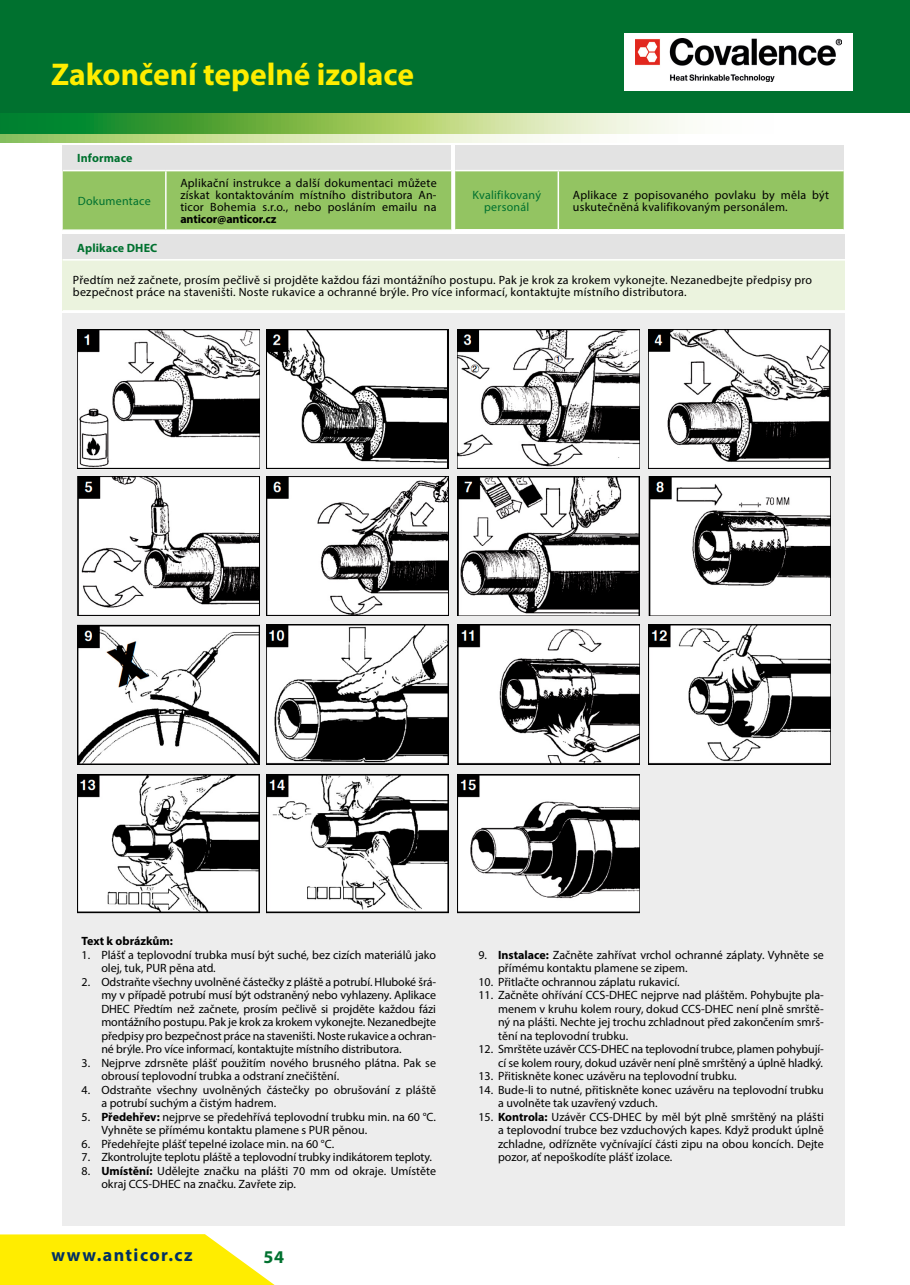
<style>
.page{position:relative;width:910px;height:1285px;background:#fff}
.page>*{position:absolute;margin:0;border:0;box-sizing:border-box;transform-origin:0 0}
.t1{font:700 31.5px "Myriad Pro";color:#ffed00}
.t2{font:700 18px "Myriad Pro";letter-spacing:.08em;color:#003063}
.t3{font:700 18px "Myriad Pro";color:#00712f}
.t4{font:12px/13.5px "Myriad Pro";color:#000}
.t5{font:12px/12px "Myriad Pro";letter-spacing:.02em;color:#000}
.t6{font:12px/12px "Myriad Pro";letter-spacing:.02em;color:#00712f;text-align:center}
.t7{font:700 12px "Myriad Pro";letter-spacing:.01em;color:#00712f}
.t8{font:700 12px "Myriad Pro";color:#000}
.s1{font-weight:700}
</style>
<div class="page">
<svg style="left:0;top:134px;width:545px;height:8px;background:#cee3aa"></svg>
<svg style="left:0;top:113px;width:685px;height:21px;background:#87bf6e"></svg>
<div style="left:0;top:0;width:910px;height:113px;background:#00712f"></div>
<svg style="left:0;top:1234px;width:273px;height:50px;background:#ffef20"></svg>
<div style="left:63px;top:312px;width:782px;height:913px;background:#ededed"></div>
<div style="left:63px;top:234px;width:782px;height:26px;background:#e3e3e3"></div>
<div style="left:63px;top:260px;width:782px;height:51px;background:#ebf3de"></div>
<hr style="left:63px;top:259px;width:782px;height:1px;background:#fff">
<hr style="left:63px;top:310px;width:782px;height:1px;background:#fff">
<div style="left:63px;top:145px;width:388px;height:26px;background:#e3e3e3"></div>
<hr style="left:63px;top:170px;width:103px;height:1px;background:#fff">
<hr style="left:166px;top:170px;width:285px;height:1px;background:#fff">
<div style="left:455px;top:145px;width:389px;height:26px;background:#e3e3e3"></div>
<div style="left:63px;top:171px;width:781px;height:59px;background:#93c462"></div>
<hr style="left:455px;top:170px;width:103px;height:1px;background:#fff">
<hr style="left:558px;top:170px;width:286px;height:1px;background:#fff">
<hr style="left:558px;top:171px;width:1px;height:58px;background:#fff">
<hr style="left:455px;top:229px;width:103px;height:1px;background:#fff">
<hr style="left:558px;top:229px;width:286px;height:1px;background:#fff">
<img style="left:77px;top:329px;width:182px;height:139px">
<img style="left:266px;top:329px;width:182px;height:139px">
<img style="left:457px;top:329px;width:182px;height:139px">
<img style="left:648px;top:329px;width:182px;height:139px">
<img style="left:77px;top:476px;width:182px;height:139px">
<img style="left:266px;top:476px;width:182px;height:139px">
<img style="left:457px;top:476px;width:182px;height:139px">
<img style="left:648px;top:476px;width:182px;height:139px">
<img style="left:77px;top:625px;width:182px;height:139px">
<img style="left:266px;top:625px;width:182px;height:139px">
<img style="left:457px;top:625px;width:182px;height:139px">
<img style="left:648px;top:625px;width:182px;height:139px">
<img style="left:77px;top:774px;width:182px;height:138px">
<img style="left:266px;top:774px;width:182px;height:138px">
<img style="left:457px;top:774px;width:182px;height:138px">
<div style="left:624px;top:33px;width:228px;height:57px;background:#fff"></div>
<img style="left:635px;top:39px;width:206px;height:42px">
<p class="t1" style="left:51px;top:54px;width:365px">Zakončení tepelné izolace</p>
<p class="t7" style="left:77px;top:150px;width:57px">Informace</p>
<p class="t6" style="left:78px;top:195px;width:75px">Dokumentace</p>
<p class="t4" style="left:180px;top:177px;width:258px;line-height:12px;text-align:justify">Aplikační instrukce a další dokumentaci můžete získat kontaktováním místního distributora An&shy;ticor Bohemia s.r.o., nebo posláním emailu na <span class="s1">anticor@anticor.cz</span></p>
<p class="t6" style="left:473px;top:188px;width:70px">Kvalifikovaný personál</p>
<p class="t5" style="left:573px;top:188px;width:258px">Aplikace z popisovaného povlaku by měla být uskutečněná kvalifikovaným personálem.</p>
<p class="t7" style="left:77px;top:240px;width:82px">Aplikace DHEC</p>
<p class="t5" style="left:73px;top:273px;width:741px">Předtím než začnete, prosím pečlivě si projděte každou fázi montážního postupu. Pak je krok za krokem vykonejte. Nezanedbejte předpisy pro bezpečnost práce na staveništi. Noste rukavice a ochranné brýle. Pro více informací, kontaktujte místního distributora.</p>
<p class="t8" style="left:82px;top:933px;width:93px">Text k obrázkům:</p>
<p class="t4" style="left:101px;top:947px;width:336px;text-indent:-20px">1. Plášť a teplovodní trubka musí být suché, bez cizích materiálů jako olej, tuk, PUR pěna atd.</p>
<p class="t4" style="left:101px;top:974px;width:336px;text-align:justify;text-indent:-20px">2. Odstraňte všechny uvolněné částečky z pláště a potrubí. Hluboké šrá&shy;my v případě potrubí musí být odstraněný nebo vyhlazeny. Aplikace DHEC Předtím než začnete, prosím pečlivě si projděte každou fázi montážního postupu. Pak je krok za krokem vykonejte. Nezanedbejte předpisy pro bezpečnost práce na staveništi. Noste rukavice a ochran&shy;né brýle. Pro více informací, kontaktujte místního distributora.</p>
<p class="t4" style="left:101px;top:1055px;width:336px;text-indent:-20px">3. Nejprve zdrsněte plášť použitím nového brusného plátna. Pak se obrousí teplovodní trubka a odstraní znečištění.</p>
<p class="t4" style="left:101px;top:1082px;width:336px;text-indent:-20px">4. Odstraňte všechny uvolněných částečky po obrušování z pláště a potrubí suchým a čistým hadrem.</p>
<p class="t4" style="left:101px;top:1109px;width:336px;text-indent:-20px">5. <span class="s1">Předehřev:</span> nejprve se předehřívá teplovodní trubku min. na 60 °C.<br>Vyhněte se přímému kontaktu plamene s PUR pěnou.</p>
<p class="t4" style="left:82px;top:1136px;width:254px">6. Předehřejte plášť tepelné izolace min. na 60 °C.</p>
<p class="t4" style="left:82px;top:1150px;width:352px">7. Zkontrolujte teplotu pláště a teplovodní trubky indikátorem teploty.</p>
<p class="t4" style="left:101px;top:1163px;width:336px;text-indent:-20px">8. <span class="s1">Umístění:</span> Udělejte značku na plášti 70 mm od okraje. Umístěte okraj CCS-DHEC na značku. Zavřete zip.</p>
<p class="t2" style="left:52px;top:1242px;width:142px">www.anticor.cz</p>
<p class="t3" style="left:264px;top:1244px;width:22px">54</p>
<p class="t4" style="left:498px;top:947px;width:327px;text-indent:-20px">9. <span class="s1">Instalace:</span> Začněte zahřívat vrchol ochranné záplaty. Vyhněte se přímému kontaktu plamene se zipem.</p>
<p class="t4" style="left:478px;top:974px;width:203px">10. Přitlačte ochrannou záplatu rukavicí.</p>
<p class="t4" style="left:498px;top:988px;width:327px;text-align:justify;text-indent:-20px">11. Začněte ohřívání CCS-DHEC nejprve nad pláštěm. Pohybujte pla&shy;menem v kruhu kolem roury, dokud CCS-DHEC není plně smrště&shy;ný na plášti. Nechte jej trochu zchladnout před zakončením smrš&shy;tění na teplovodní trubku.</p>
<p class="t4" style="left:478px;top:1042px;width:347px;text-align:right">12. Smrštěte uzávěr CCS-DHEC na teplovodní trubce, plamen pohybují&shy;cí se kolem roury, dokud uzávěr není plně smrštěný a úplně hladký.</p>
<p class="t4" style="left:478px;top:1069px;width:260px">13. Přitiskněte konec uzávěru na teplovodní trubku.</p>
<p class="t4" style="left:498px;top:1082px;width:327px;text-indent:-20px">14. Bude-li to nutné, přitiskněte konec uzávěru na teplovodní trubku a uvolněte tak uzavřený vzduch.</p>
<p class="t4" style="left:498px;top:1109px;width:327px;text-align:justify;text-indent:-20px">15. <span class="s1">Kontrola:</span> Uzávěr CCS-DHEC by měl být plně smrštěný na plášti a teplovodní trubce bez vzduchových kapes. Když produkt úplně zchladne, odřízněte vyčnívající části zipu na obou koncích. Dejte pozor, ať nepoškodíte plášť izolace.</p>
</div>
